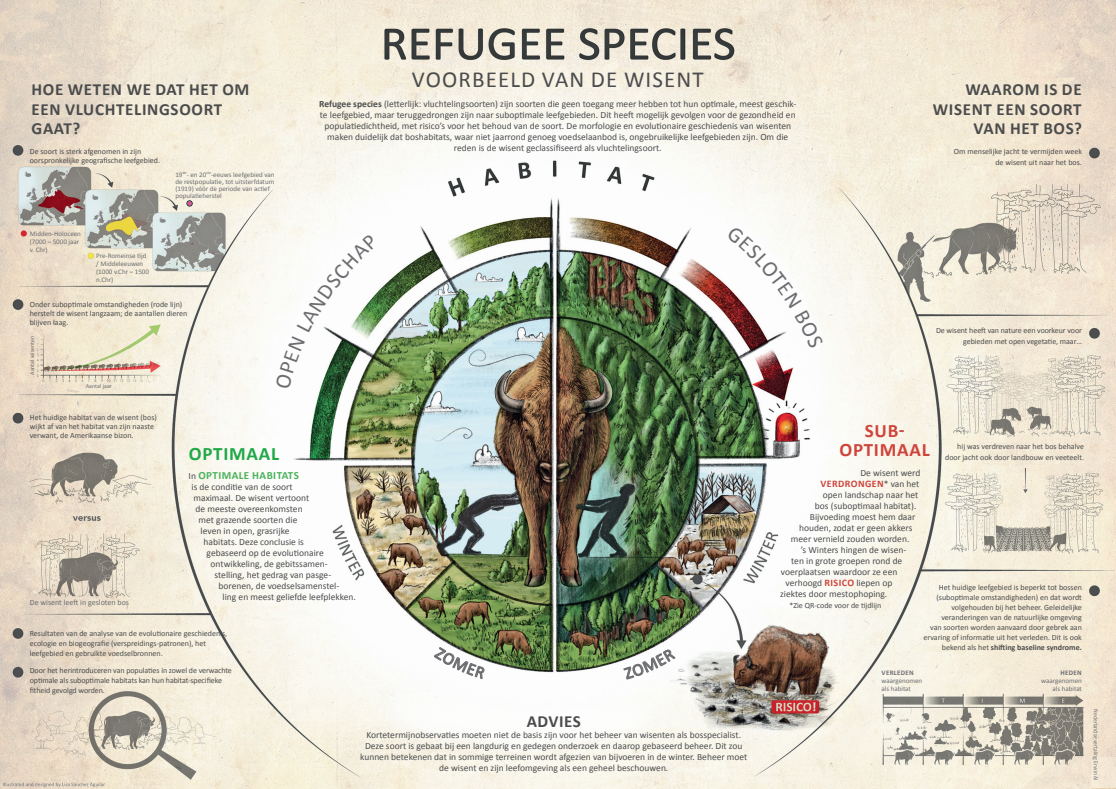
<style>
.page{position:relative;width:1116px;height:789px;background:#fff}
.page>*{position:absolute;margin:0;border:0;box-sizing:border-box;transform-origin:0 0}
.t1{font:23px "Calibri";letter-spacing:.05em;color:#4b4c4d}
.t2{font:700 19px "Calibri";letter-spacing:.04em;color:#cf443b}
.t3{font:700 19px "Calibri";letter-spacing:.04em;color:#1fa947}
.t4{font:700 17px/19px "Calibri";letter-spacing:.04em;color:#4b4c4d;text-align:right}
.t5{font:700 11px "Calibri";letter-spacing:.04em;color:#4bb15b}
.t6{font:700 10px "Calibri";letter-spacing:.04em;color:#cf443b}
.t7{font:9.5px/11px "Calibri";color:#4b4c4d;text-align:center}
.t8{font:8px/10px "Calibri";color:#4b4c4d}
.t9{font:8px "Calibri";color:#6c6d70}
.t10{font:7px/8px "Calibri";color:#6c6d70}
.t11{font:300 6px "Absara Sans Headline Pro";color:#6c6d70}
.t12{font:6px "Calibri";color:#6c6d70}
.s1{font-weight:700}
.s2{font-weight:400;font-size:9.5px;color:#4b4c4d}
.s3{font-weight:700;font-size:10px;color:#cf443b}
</style>
<div class="page">
<img style="left:0;top:0;width:1115px;height:789px">
<img style="left:1091px;top:757px;width:24px;height:31px">
<svg style="left:275px;top:233px;width:103px;height:156px"></svg>
<svg style="left:726px;top:225px;width:97px;height:123px"></svg>
<svg style="left:434px;top:647px;width:51px;height:32px"></svg>
<svg style="left:623px;top:649px;width:52px;height:30px"></svg>
<p class="t4" style="left:32px;top:80px;width:219px;text-align:left">HOE WETEN WE DAT HET OM<br>EEN VLUCHTELINGSOORT<br>GAAT?</p>
<p class="t8" style="left:30px;top:146px;width:132px;line-height:9px">De soort is sterk afgenomen in zijn oorspronkelijke geografische leefgebied.</p>
<p class="t10" style="left:175px;top:171px;width:101px;line-height:7px">19<sup>de</sup>- en 20<sup>ste</sup>-eeuws leefgebied van de restpopulatie, tot uitsterfdatum (1919) vóór de periode van actief populatieherstel</p>
<p class="t1" style="left:412px;top:63px;width:293px">VOORBEELD VAN DE WISENT</p>
<p class="t7" style="left:319px;top:98px;width:479px"><span class="s1">Refugee species</span> (letterlijk: vluchtelingsoorten) zijn soorten die geen toegang meer hebben tot hun optimale, meest geschik&shy;te leefgebied, maar teruggedrongen zijn naar suboptimale leefgebieden. Dit heeft mogelijk gevolgen voor de gezondheid en populatiedichtheid, met risico’s voor het behoud van de soort. De morfologie en evolutionaire geschiedenis van wisenten maken duidelijk dat boshabitats, waar niet jaarrond genoeg voedselaanbod is, ongebruikelijke leefgebieden zijn. Om die reden is de wisent geclassifiseerd als vluchtelingsoort.</p>
<p class="t4" style="left:932px;top:80px;width:151px">WAAROM IS DE<br>WISENT EEN SOORT<br>VAN HET BOS?</p>
<p class="t8" style="left:953px;top:145px;width:129px;line-height:11px;text-align:right">Om menselijke jacht te vermijden week de wisent uit naar het bos.</p>
<p class="t10" style="left:30px;top:229px;width:53px">Midden-Holoceen (7000 – 5000 jaar v. Chr)</p>
<p class="t10" style="left:96px;top:251px;width:54px">Pre-Romeinse tijd / Middeleeuwen (1000 v.Chr – 1500 n.Chr)</p>
<p class="t8" style="left:30px;top:299px;width:159px;line-height:9px">Onder suboptimale omstandigheden (rode lijn) herstelt de wisent langzaam; de aantallen dieren blijven laag.</p>
<p class="t12" style="left:28px;top:375px;width:41px;rotate:-90deg">Aantal wisenten</p>
<p class="t12" style="left:86px;top:382px;width:28px">Aantal jaar</p>
<p class="t8" style="left:936px;top:324px;width:147px;line-height:11px;text-align:right">De wisent heeft van nature een voorkeur voor gebieden met open vegetatie, maar…</p>
<p class="t8" style="left:30px;top:412px;width:129px;line-height:9px">Het huidige habitat van de wisent (bos) wijkt af van het habitat van zijn naaste verwant, de Amerikaanse bizon.</p>
<p class="t2" style="left:864px;top:417px;width:41px">SUB-</p>
<p class="t8" style="left:945px;top:441px;width:140px;line-height:11px;text-align:right">hij was verdreven naar het bos behalve door jacht ook door landbouw en veeteelt.</p>
<p class="t3" style="left:189px;top:440px;width:92px">OPTIMAAL</p>
<p class="t2" style="left:839px;top:436px;width:92px">OPTIMAAL</p>
<p class="t5" style="left:189px;top:468px;width:112px"><span class="s2">In</span> OPTIMALE HABITATS</p>
<p class="t7" style="left:192px;top:481px;width:103px">is de conditie van de soort</p>
<p class="t7" style="left:194px;top:492px;width:117px">maximaal. De wisent vertoont</p>
<p class="t7" style="left:196px;top:503px;width:109px">de meeste overeenkomsten</p>
<p class="t7" style="left:199px;top:514px;width:100px">met grazende soorten die</p>
<p class="t7" style="left:201px;top:525px;width:90px">leven in open, grasrijke</p>
<p class="t7" style="left:204px;top:536px;width:102px">habitats. Deze conclusie is</p>
<p class="t7" style="left:207px;top:547px;width:119px">gebaseerd op de evolutionaire</p>
<p class="t7" style="left:211px;top:558px;width:119px">ontwikkeling, de gebitssamen-</p>
<p class="t7" style="left:215px;top:569px;width:118px">stelling, het gedrag van pasge-</p>
<p class="t7" style="left:219px;top:580px;width:122px">borenen, de voedselsamenstel-</p>
<p class="t7" style="left:223px;top:591px;width:135px">ling en meest geliefde leefplekken.</p>
<p class="t7" style="left:860px;top:467px;width:61px">De wisent werd</p>
<p class="t6" style="left:820px;top:477px;width:100px">VERDRONGEN<span class="s2">* van het</span></p>
<p class="t7" style="left:823px;top:489px;width:97px">open landschap naar het</p>
<p class="t7" style="left:815px;top:500px;width:103px">bos (suboptimaal habitat).</p>
<p class="t7" style="left:809px;top:511px;width:107px">Bijvoeding moest hem daar</p>
<p class="t7" style="left:799px;top:522px;width:115px">houden, zodat er geen akkers</p>
<p class="t7" style="left:791px;top:533px;width:120px">meer vernield zouden worden.</p>
<p class="t7" style="left:800px;top:544px;width:107px">’s Winters hingen de wisen-</p>
<p class="t7" style="left:791px;top:555px;width:113px">ten in grote groepen rond de</p>
<p class="t7" style="left:780px;top:566px;width:118px">voerplaatsen waardoor ze een</p>
<p class="t7" style="left:785px;top:577px;width:108px">verhoogd <span class="s3">RISICO</span> liepen op</p>
<p class="t7" style="left:780px;top:588px;width:109px">ziektes door mestophoping.</p>
<p class="t8" style="left:789px;top:600px;width:93px">*Zie QR-code voor de tijdlijn</p>
<p class="t8" style="left:923px;top:582px;width:160px;text-align:right">Het huidige leefgebied is beperkt tot bossen (suboptimale omstandigheden) en dat wordt volgehouden bij het beheer. Geleidelijke veranderingen van de natuurlijke omgeving<br>van soorten worden aanvaard door gebrek aan ervaring of informatie uit het verleden. Dit is ook bekend als het <span class="s1">shifting baseline syndrome.</span></p>
<p class="t9" style="left:30px;top:596px;width:101px">De wisent leeft in gesloten bos</p>
<p class="t8" style="left:30px;top:628px;width:199px">Resultaten van de analyse van de evolutionaire geschiedenis, ecologie en biogeografie (verspreidings-patronen), het leefgebied en gebruikte voedselbronnen.</p>
<p class="t8" style="left:30px;top:665px;width:204px">Door het herintroduceren van populaties in zowel de verwachte optimale als suboptimale habitats kan hun habitat-specifieke fitheid gevolgd worden.</p>
<p class="t4" style="left:526px;top:711px;width:56px">ADVIES</p>
<p class="t7" style="left:360px;top:729px;width:389px">Kortetermijnobservaties moeten niet de basis zijn voor het beheer van wisenten als bosspecialist.<br>Deze soort is gebaat bij een langdurig en gedegen onderzoek en daarop gebaseerd beheer. Dit zou kunnen betekenen dat in sommige terreinen wordt afgezien van bijvoeren in de winter. Beheer moet de wisent en zijn leefomgeving als een geheel beschouwen.</p>
<p class="t10" style="left:881px;top:668px;width:42px"><span class="s1">VERLEDEN </span>waargenomen als habitat</p>
<p class="t10" style="left:1041px;top:668px;width:42px;text-align:right"><span class="s1">HEDEN </span>waargenomen als habitat</p>
<p class="t11" style="left:1099px;top:709px;width:73px;rotate:90deg">Nederlandse vertaling Erwin Al</p>
</div>
